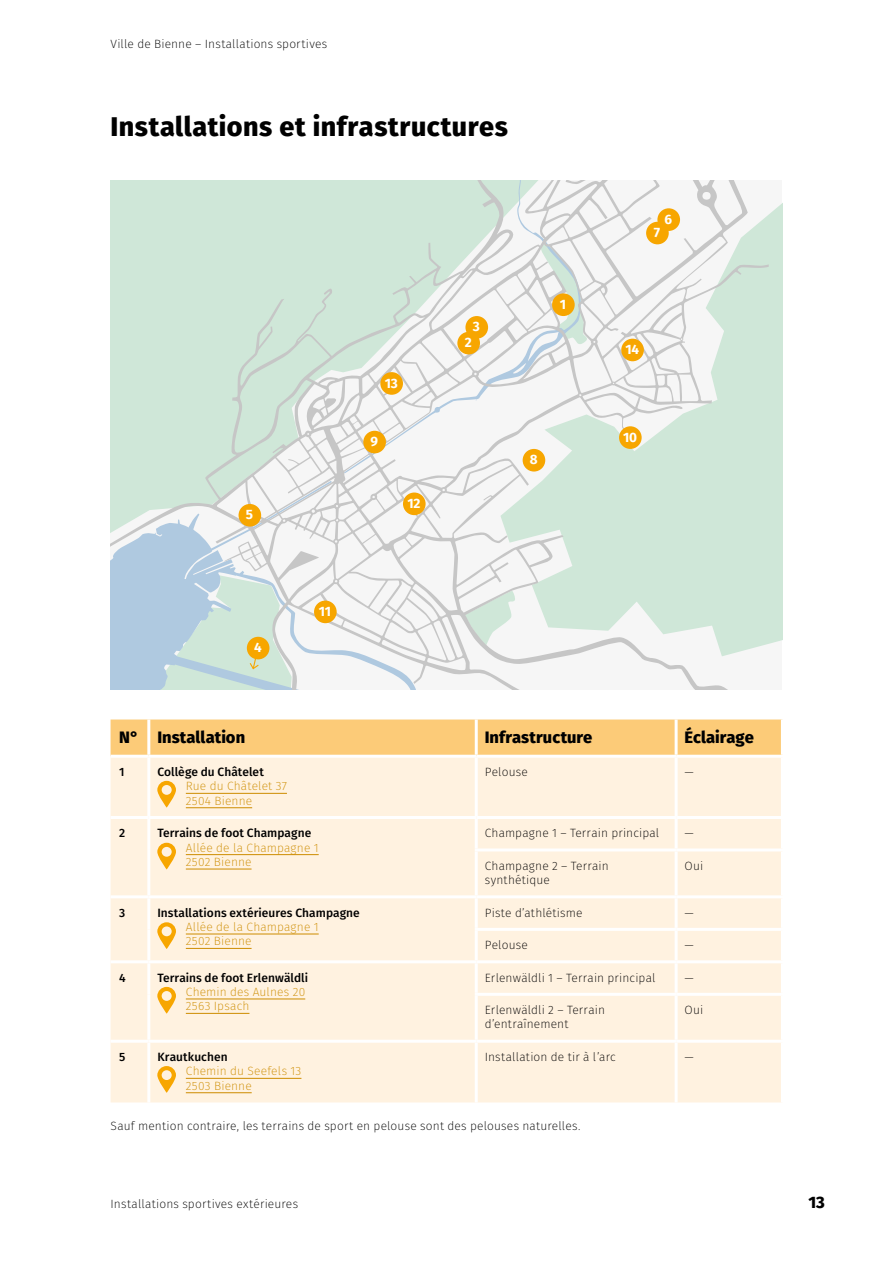
<style>
.page{position:relative;width:893px;height:1263px;background:#fff}
.page>*{position:absolute;margin:0;border:0;box-sizing:border-box;transform-origin:0 0}
.t1{font:800 27px "Fira Sans";letter-spacing:.02em;color:#000}
.t2{font:800 16.5px "Fira Sans";color:#000}
.t3{font:700 13.5px "Fira Sans";letter-spacing:-.01em;color:#fff}
.t4{font:200 12px/14.4px "Fira Sans";letter-spacing:.01em;color:#000}
.t5{font:200 12px/14.4px "Fira Sans";letter-spacing:.015em;color:#cd8c00}
.t6{font:500 12px "Fira Sans";letter-spacing:.005em;color:#000}
</style>
<div class="page">
<div style="left:111px;top:719px;width:670px;height:36px;background:#fccb78"></div>
<div style="left:111px;top:758px;width:670px;height:344px;background:#fff2e0"></div>
<hr style="left:475px;top:719px;width:3px;height:36px;background:#fff">
<hr style="left:675px;top:719px;width:3px;height:36px;background:#fff">
<hr style="left:111px;top:816px;width:38px;height:3px;background:#fff">
<hr style="left:149px;top:816px;width:327px;height:3px;background:#fff">
<hr style="left:111px;top:895px;width:38px;height:3px;background:#fff">
<hr style="left:149px;top:895px;width:327px;height:3px;background:#fff">
<hr style="left:111px;top:960px;width:38px;height:3px;background:#fff">
<hr style="left:149px;top:960px;width:327px;height:3px;background:#fff">
<hr style="left:111px;top:1040px;width:38px;height:3px;background:#fff">
<hr style="left:149px;top:1040px;width:327px;height:3px;background:#fff">
<hr style="left:147px;top:719px;width:3px;height:36px;background:#fff">
<hr style="left:147px;top:758px;width:3px;height:58px;background:#fff">
<hr style="left:475px;top:758px;width:3px;height:58px;background:#fff">
<hr style="left:675px;top:758px;width:3px;height:58px;background:#fff">
<hr style="left:147px;top:819px;width:3px;height:31px;background:#fff">
<hr style="left:475px;top:819px;width:3px;height:29px;background:#fff">
<hr style="left:675px;top:819px;width:3px;height:29px;background:#fff">
<hr style="left:147px;top:850px;width:3px;height:45px;background:#fff">
<hr style="left:475px;top:851px;width:3px;height:44px;background:#fff">
<hr style="left:675px;top:851px;width:3px;height:44px;background:#fff">
<hr style="left:147px;top:898px;width:3px;height:31px;background:#fff">
<hr style="left:475px;top:898px;width:3px;height:30px;background:#fff">
<hr style="left:675px;top:898px;width:3px;height:30px;background:#fff">
<hr style="left:147px;top:929px;width:3px;height:31px;background:#fff">
<hr style="left:475px;top:931px;width:3px;height:29px;background:#fff">
<hr style="left:675px;top:931px;width:3px;height:29px;background:#fff">
<hr style="left:147px;top:963px;width:3px;height:31px;background:#fff">
<hr style="left:475px;top:963px;width:3px;height:30px;background:#fff">
<hr style="left:675px;top:963px;width:3px;height:30px;background:#fff">
<hr style="left:147px;top:994px;width:3px;height:46px;background:#fff">
<hr style="left:475px;top:996px;width:3px;height:44px;background:#fff">
<hr style="left:675px;top:996px;width:3px;height:44px;background:#fff">
<hr style="left:147px;top:1043px;width:3px;height:59px;background:#fff">
<hr style="left:475px;top:1043px;width:3px;height:59px;background:#fff">
<hr style="left:675px;top:1043px;width:3px;height:59px;background:#fff">
<hr style="left:476px;top:816px;width:200px;height:3px;background:#fff">
<hr style="left:676px;top:816px;width:108px;height:3px;background:#fff">
<hr style="left:475px;top:848px;width:201px;height:3px;background:#fff">
<hr style="left:676px;top:848px;width:108px;height:3px;background:#fff">
<hr style="left:476px;top:895px;width:200px;height:3px;background:#fff">
<hr style="left:676px;top:895px;width:108px;height:3px;background:#fff">
<hr style="left:475px;top:928px;width:201px;height:3px;background:#fff">
<hr style="left:676px;top:928px;width:108px;height:3px;background:#fff">
<hr style="left:476px;top:960px;width:200px;height:3px;background:#fff">
<hr style="left:676px;top:960px;width:108px;height:3px;background:#fff">
<hr style="left:475px;top:993px;width:201px;height:3px;background:#fff">
<hr style="left:676px;top:993px;width:108px;height:3px;background:#fff">
<hr style="left:476px;top:1040px;width:200px;height:3px;background:#fff">
<hr style="left:676px;top:1040px;width:108px;height:3px;background:#fff">
<hr style="left:186px;top:793px;width:101px;height:1px;background:#cd8c00">
<hr style="left:186px;top:807px;width:66px;height:1px;background:#cd8c00">
<svg style="left:157px;top:781px;width:19px;height:27px"></svg>
<hr style="left:186px;top:854px;width:133px;height:1px;background:#cd8c00">
<hr style="left:186px;top:869px;width:66px;height:1px;background:#cd8c00">
<svg style="left:157px;top:843px;width:19px;height:26px"></svg>
<hr style="left:186px;top:934px;width:133px;height:1px;background:#cd8c00">
<hr style="left:186px;top:948px;width:66px;height:1px;background:#cd8c00">
<svg style="left:157px;top:922px;width:19px;height:27px"></svg>
<hr style="left:186px;top:999px;width:119px;height:1px;background:#cd8c00">
<hr style="left:186px;top:1013px;width:63px;height:1px;background:#cd8c00">
<svg style="left:157px;top:987px;width:19px;height:27px"></svg>
<hr style="left:186px;top:1078px;width:115px;height:1px;background:#cd8c00">
<hr style="left:186px;top:1092px;width:66px;height:1px;background:#cd8c00">
<svg style="left:157px;top:1066px;width:19px;height:27px"></svg>
<svg style="left:111px;top:180px;width:666px;height:509px;fill:#cfe7d8"></svg>
<div style="left:552px;top:293px;width:23px;height:23px;background:#f7a600;border-radius:50%"></div>
<div style="left:523px;top:449px;width:22px;height:22px;background:#f7a600;border-radius:50%"></div>
<div style="left:363px;top:431px;width:23px;height:22px;background:#f7a600;border-radius:50%"></div>
<div style="left:380px;top:372px;width:23px;height:23px;background:#f7a600;border-radius:50%"></div>
<div style="left:621px;top:339px;width:23px;height:22px;background:#f7a600;border-radius:50%"></div>
<div style="left:619px;top:426px;width:23px;height:23px;background:#f7a600;border-radius:50%"></div>
<div style="left:314px;top:601px;width:23px;height:22px;background:#f7a600;border-radius:50%"></div>
<div style="left:403px;top:492px;width:23px;height:23px;background:#f7a600;border-radius:50%"></div>
<div style="left:657px;top:208px;width:23px;height:23px;background:#f7a600;border-radius:50%"></div>
<div style="left:646px;top:222px;width:23px;height:22px;background:#f7a600;border-radius:50%"></div>
<div style="left:457px;top:332px;width:23px;height:22px;background:#f7a600;border-radius:50%"></div>
<div style="left:465px;top:316px;width:23px;height:23px;background:#f7a600;border-radius:50%"></div>
<div style="left:239px;top:504px;width:22px;height:23px;background:#f7a600;border-radius:50%"></div>
<svg style="left:150px;top:575px;width:142px;height:114px;background:#c7dad7"></svg>
<p class="t4" style="left:111px;top:36px;width:218px">Ville de Bienne – Installations sportives</p>
<h1 class="t1" style="left:111px;top:103px;width:399px">Installations et infrastructures</h1>
<p class="t3" style="left:246px;top:503px;width:9px">5</p>
<p class="t3" style="left:254px;top:636px;width:9px">4</p>
<p class="t3" style="left:319px;top:600px;width:14px">11</p>
<p class="t3" style="left:385px;top:371px;width:15px">13</p>
<p class="t3" style="left:371px;top:430px;width:9px">9</p>
<p class="t3" style="left:407px;top:492px;width:15px">12</p>
<p class="t3" style="left:473px;top:315px;width:9px">3</p>
<p class="t3" style="left:465px;top:331px;width:9px">2</p>
<p class="t3" style="left:560px;top:293px;width:8px">1</p>
<p class="t3" style="left:530px;top:448px;width:9px">8</p>
<p class="t3" style="left:665px;top:208px;width:9px">6</p>
<p class="t3" style="left:654px;top:221px;width:8px">7</p>
<p class="t3" style="left:625px;top:338px;width:15px">14</p>
<p class="t3" style="left:623px;top:426px;width:16px">10</p>
<h2 class="t2" style="left:119px;top:723px;width:128px">N° Installation</h2>
<h2 class="t2" style="left:485px;top:723px;width:109px">Infrastructure</h2>
<h2 class="t2" style="left:685px;top:723px;width:71px">Éclairage</h2>
<p class="t6" style="left:119px;top:762px;width:7px">1</p>
<p class="t6" style="left:157px;top:762px;width:108px">Collège du Châtelet</p>
<p class="t5" style="left:186px;top:779px;width:103px">Rue du Châtelet 37<br>2504 Bienne</p>
<p class="t4" style="left:485px;top:764px;width:45px">Pelouse</p>
<p class="t4" style="left:685px;top:764px;width:11px">—</p>
<p class="t6" style="left:119px;top:823px;width:8px">2</p>
<p class="t6" style="left:157px;top:823px;width:155px">Terrains de foot Champagne</p>
<p class="t5" style="left:186px;top:840px;width:134px">Allée de la Champagne 1<br>2502 Bienne</p>
<p class="t6" style="left:119px;top:903px;width:8px">3</p>
<p class="t6" style="left:157px;top:903px;width:204px">Installations extérieures Champagne</p>
<p class="t5" style="left:186px;top:919px;width:134px">Allée de la Champagne 1<br>2502 Bienne</p>
<p class="t6" style="left:119px;top:968px;width:8px">4</p>
<p class="t6" style="left:157px;top:968px;width:152px">Terrains de foot Erlenwäldli</p>
<p class="t5" style="left:186px;top:984px;width:121px">Chemin des Aulnes 20<br>2563 Ipsach</p>
<p class="t6" style="left:119px;top:1047px;width:8px">5</p>
<p class="t6" style="left:157px;top:1047px;width:72px">Krautkuchen</p>
<p class="t5" style="left:186px;top:1064px;width:117px">Chemin du Seefels 13<br>2503 Bienne</p>
<p class="t4" style="left:485px;top:826px;width:176px">Champagne 1 – Terrain principal</p>
<p class="t4" style="left:685px;top:826px;width:11px">—</p>
<p class="t4" style="left:485px;top:858px;width:125px">Champagne 2 – Terrain synthétique</p>
<p class="t4" style="left:685px;top:858px;width:20px">Oui</p>
<p class="t4" style="left:485px;top:905px;width:99px">Piste d’athlétisme</p>
<p class="t4" style="left:485px;top:938px;width:45px">Pelouse</p>
<p class="t4" style="left:685px;top:938px;width:11px">—</p>
<p class="t4" style="left:485px;top:970px;width:172px">Erlenwäldli 1 – Terrain principal</p>
<p class="t4" style="left:485px;top:1003px;width:122px">Erlenwäldli 2 – Terrain d’entraînement</p>
<p class="t4" style="left:685px;top:1003px;width:20px">Oui</p>
<p class="t4" style="left:485px;top:1049px;width:133px">Installation de tir à l’arc</p>
<p class="t4" style="left:685px;top:1049px;width:11px">—</p>
<p class="t4" style="left:111px;top:1118px;width:471px">Sauf mention contraire, les terrains de sport en pelouse sont des pelouses naturelles.</p>
<p class="t4" style="left:111px;top:1196px;width:189px">Installations sportives extérieures</p>
<h2 class="t2" style="left:808px;top:1188px;width:18px">13</h2>
</div>
